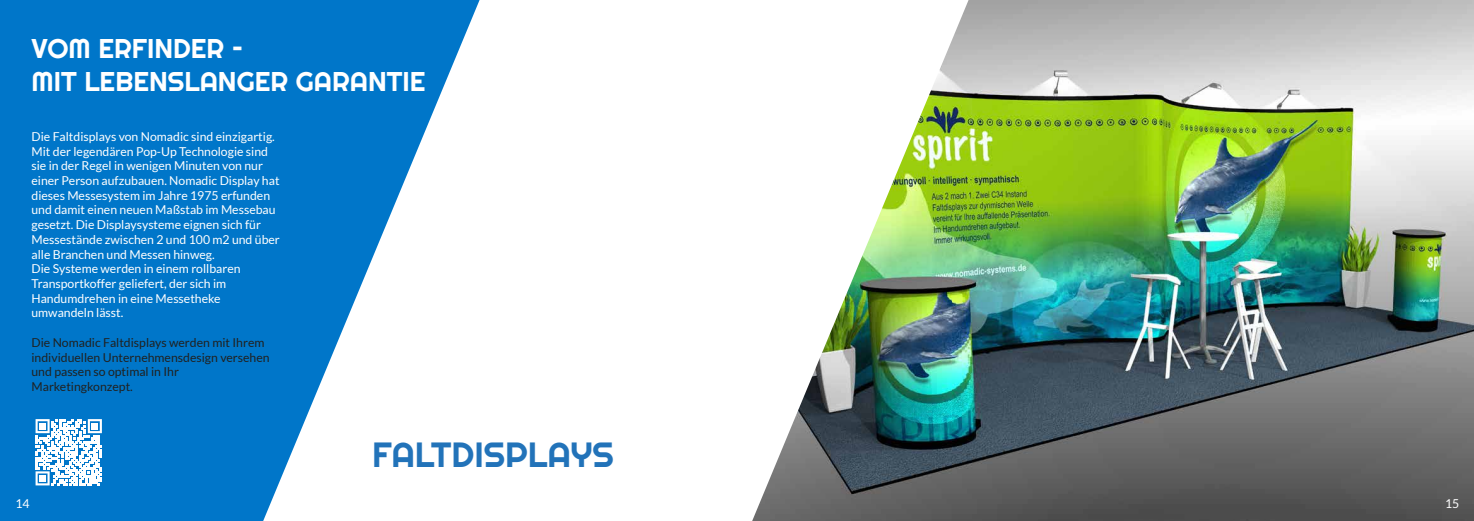
<style>
.page{position:relative;width:1474px;height:521px;background:#fff}
.page>*{position:absolute;margin:0;border:0;box-sizing:border-box;transform-origin:0 0}
.t1{font:35px "Righteous";color:#2273b9}
.t2{font:27.12px/32.6px "Righteous";color:#fff}
.t3{font:12.25px/14.7px "Lato";color:#fff}
.t4{font:12.25px/14.7px "Lato";color:#202121}
</style>
<div class="page">
<div style="left:0;top:0;width:266px;height:521px;background:#0076c9"></div>
<img style="left:968px;top:0;width:505px;height:521px">
<svg style="left:266px;top:0;width:702px;height:521px"></svg>
<svg style="left:36px;top:419px;width:66px;height:66px"></svg>
<h2 class="t2" style="left:32px;top:32px;width:395px">VOM ERFINDER –<br>MIT LEBENSLANGER GARANTIE</h2>
<p class="t3" style="left:32px;top:129px;width:250px">Die Faltdisplays von Nomadic sind einzigartig.<br>Mit der legendären Pop-Up Technologie sind sie in der Regel in wenigen Minuten von nur einer Person aufzubauen. Nomadic Display hat dieses Messesystem im Jahre 1975 erfunden und damit einen neuen Maßstab im Messebau gesetzt. Die Displaysysteme eignen sich für Messestände zwischen 2 und 100 m2 und über alle Branchen und Messen hinweg.<br>Die Systeme werden in einem rollbaren Transportkoffer geliefert, der sich im Handumdrehen in eine Messetheke umwandeln lässt.</p>
<p class="t4" style="left:32px;top:335px;width:240px">Die Nomadic Faltdisplays werden mit Ihrem individuellen Unternehmensdesign versehen und passen so optimal in Ihr Marketingkonzept.</p>
<h1 class="t1" style="left:372px;top:433px;width:243px">FALTDISPLAYS</h1>
<p class="t3" style="left:15px;top:496px;width:16px">14</p>
<p class="t3" style="left:1444px;top:496px;width:16px">15</p>
</div>
